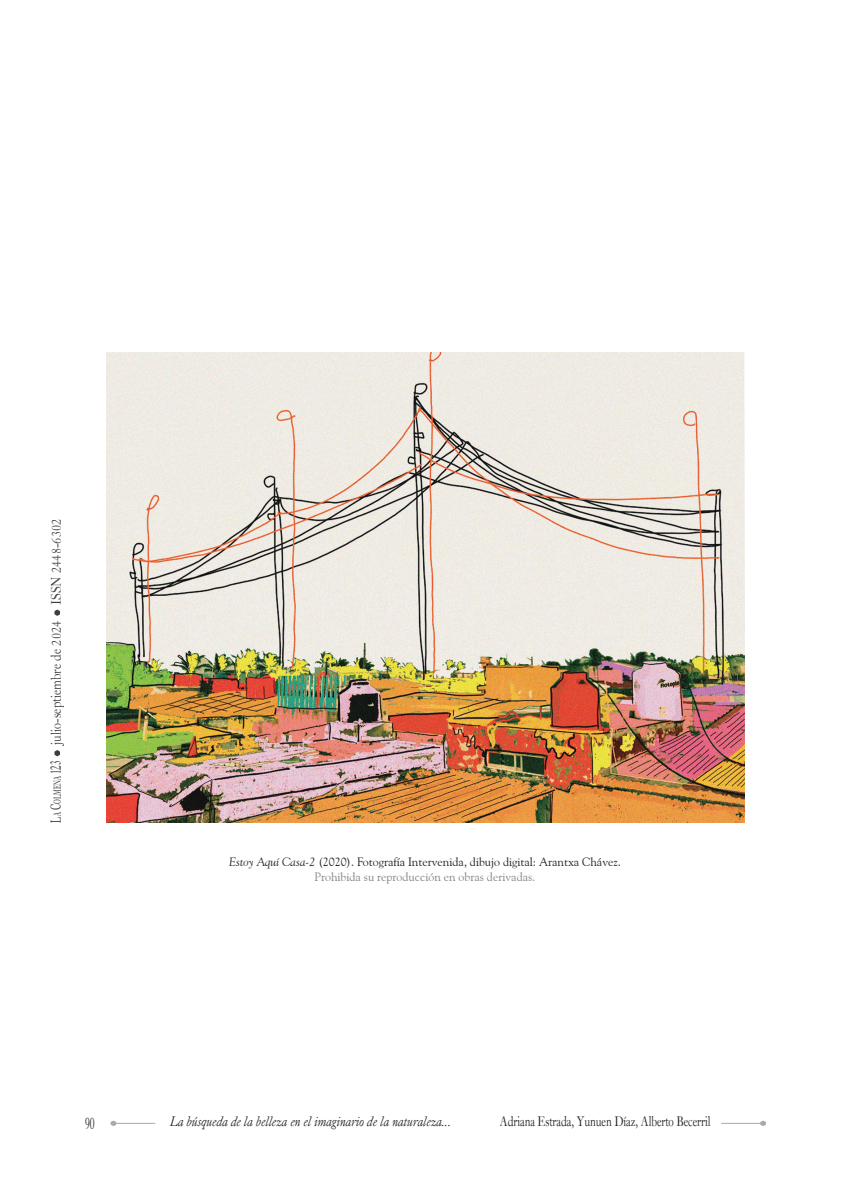
<style>
.page{position:relative;width:851px;height:1191px;background:#fff}
.page>*{position:absolute;margin:0;border:0;box-sizing:border-box;transform-origin:0 0}
.t1{font:16.5px "Dutch 766 BT Roman A";color:#3e3e3f;scale:.6 1}
.t2{font:italic 15px "Caslon Old Face BT";color:#231f20;scale:.9 1}
.t3{font:15px "Caslon Old Face BT";color:#3e3e3f;scale:.9 1}
.t4{font:15px "Caslon Old Face BT";letter-spacing:-.01em;color:#231f20;scale:.8 1}
.FICHA_TÉCNICA{font:12px "Goudy Old Style BT";color:#231f20}
.FICHA_TÉCNICA-2{font:12px "Goudy Old Style BT";color:#808285}
.s1{font-family:"Dutch 766 BT Roman A"}
.s2{font-family:"Dutch 766 BT Roman A";font-size:10.5px}
.s3{font-style:italic}
</style>
<div class="page">
<svg style="left:759px;top:1120px;width:7px;height:6px"></svg>
<hr style="left:721px;top:1123px;width:42px;height:1px;background:#a8a9ad">
<svg style="left:110px;top:1120px;width:7px;height:6px"></svg>
<hr style="left:113px;top:1123px;width:42px;height:1px;background:#a8a9ad">
<svg style="left:54px;top:609px;width:6px;height:7px"></svg>
<svg style="left:54px;top:750px;width:6px;height:7px"></svg>
<img style="left:106px;top:353px;width:638px;height:469px">
<p class="t3" style="left:47px;top:822px;width:339px;rotate:-90deg"><span class="s1">L</span><span class="s2">a</span> <span class="s1">C</span><span class="s2">olmena</span> <span class="s1">123</span> julio-septiembre de 2024 ISSN 2448-6302</p>
<p class="FICHA_TÉCNICA" style="left:229px;top:854px;width:393px"><span class="s3">Estoy Aquí Casa-2</span> (2020). Fotografía Intervenida, dibujo digital: Arantxa Chávez.</p>
<p class="FICHA_TÉCNICA-2" style="left:314px;top:869px;width:222px">Prohibida su reproducción en obras derivadas.</p>
<h1 class="t1" style="left:85px;top:1113px;width:18px">90</h1>
<p class="t2" style="left:170px;top:1113px;width:314px">La búsqueda de la belleza en el imaginario de la naturaleza...</p>
<p class="t4" style="left:499px;top:1112px;width:265px">Adriana Estrada, Yunuen Díaz, Alberto Becerril</p>
</div>
